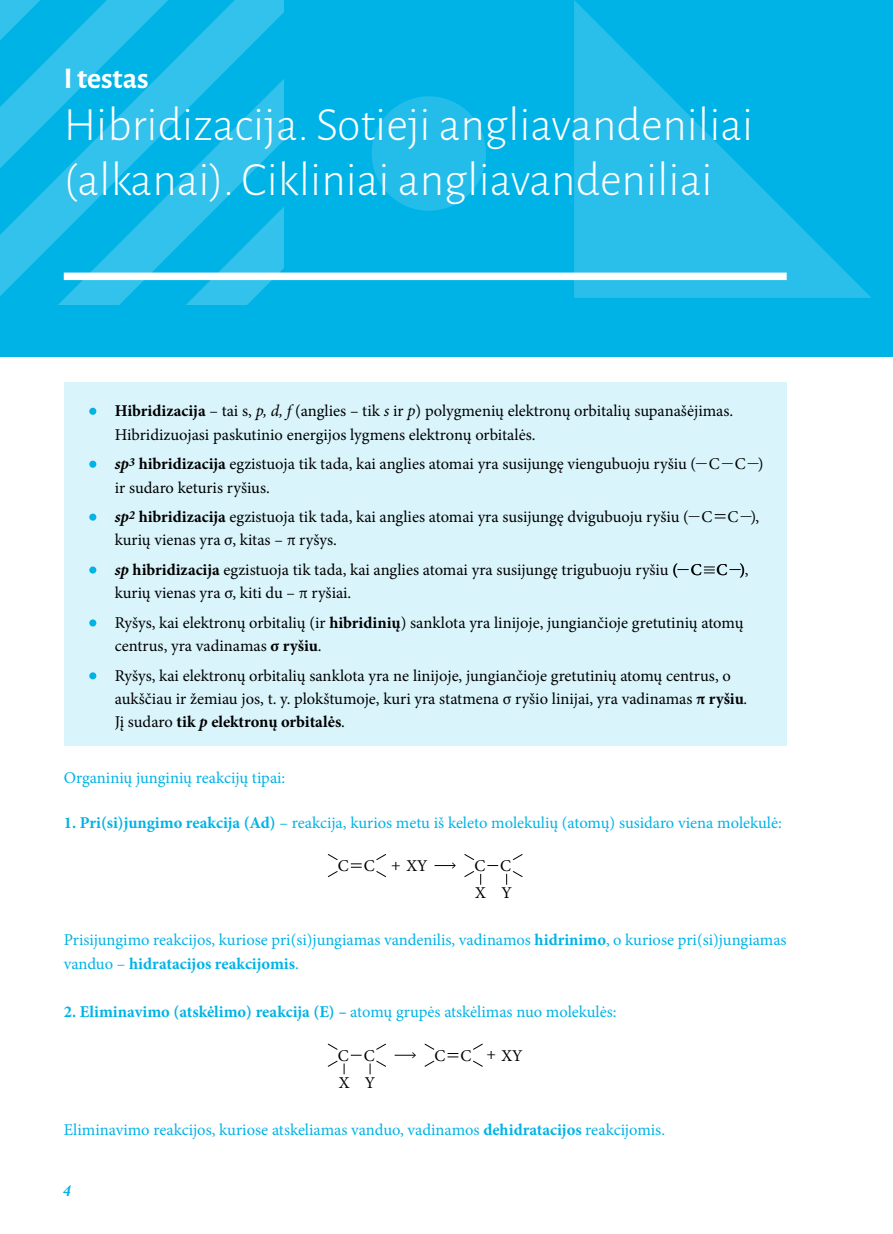
<style>
.page{position:relative;width:893px;height:1234px;background:#fff}
.page>*{position:absolute;margin:0;border:0;box-sizing:border-box;transform-origin:0 0}
.t1{font:300 48px/55.5px "Alegreya Sans";color:#fff}
.t2{font:700 30px "Alegreya Sans";color:#fff}
.t3{font:italic 700 17.25px "Crimson Text";color:#00b3e6}
.t4{font:16.5px/23.2px "Minion Pro";color:#000}
.t5{font:16.5px/23.2px "Minion Pro";color:#00b3e6}
.t6{font:700 16.5px "Minion Pro";color:#00b3e6}
.s1{font-weight:700}
.s2{font-style:italic}
.s3{font-weight:700;font-style:italic}
.s4{font-size:14.85px}
.s5{font-weight:400}
</style>
<div class="page">
<div style="left:0;top:0;width:893px;height:356px;background:#00b3e6"></div>
<svg style="left:0;top:0;width:235px;height:9px"></svg>
<svg style="left:0;top:9px;width:284px;height:296px"></svg>
<svg style="left:114px;top:73px;width:270px;height:232px"></svg>
<svg style="left:243px;top:137px;width:205px;height:168px"></svg>
<div style="left:372px;top:96px;width:114px;height:115px;background:#24bdea;border-radius:50%"></div>
<svg style="left:574px;top:0;width:298px;height:298px"></svg>
<div style="left:64px;top:272px;width:723px;height:8px;background:#fff"></div>
<div style="left:64px;top:382px;width:723px;height:363px;background:#d9f4fb"></div>
<div style="left:89px;top:407px;width:7px;height:8px;background:#00b3e6;border-radius:50%"></div>
<div style="left:89px;top:460px;width:7px;height:7px;background:#00b3e6;border-radius:50%"></div>
<div style="left:89px;top:513px;width:7px;height:7px;background:#00b3e6;border-radius:50%"></div>
<svg style="left:715px;top:514px;width:11px;height:4px"></svg>
<div style="left:89px;top:566px;width:7px;height:7px;background:#00b3e6;border-radius:50%"></div>
<svg style="left:704px;top:566px;width:11px;height:7px"></svg>
<div style="left:89px;top:619px;width:7px;height:7px;background:#00b3e6;border-radius:50%"></div>
<div style="left:89px;top:672px;width:7px;height:7px;background:#00b3e6;border-radius:50%"></div>
<svg style="left:328px;top:854px;width:58px;height:23px"></svg>
<svg style="left:464px;top:854px;width:59px;height:30px"></svg>
<svg style="left:434px;top:862px;width:22px;height:6px"></svg>
<svg style="left:328px;top:1043px;width:155px;height:31px"></svg>
<h2 class="t2" style="left:64px;top:56px;width:86px">I testas</h2>
<h1 class="t1" style="left:64px;top:95px;width:691px">Hibridizacija. Sotieji angliavandeniliai (alkanai). Cikliniai angliavandeniliai</h1>
<p class="t4" style="left:115px;top:399px;width:620px"><span class="s1">Hibridizacija</span> – tai s, <span class="s2">p, d, f</span> (anglies – tik <span class="s2">s</span> ir <span class="s2">p</span>) polygmenių elektronų orbitalių supanašėjimas.<br>Hibridizuojasi paskutinio energijos lygmens elektronų orbitalės.</p>
<p class="t4" style="left:115px;top:452px;width:650px"><span class="s3">sp</span><sup>3</sup> <span class="s1">hibridizacija</span> egzistuoja tik tada, kai anglies atomai yra susijungę viengubuoju ryšiu (<span class="s4">–</span>C<span class="s4">–</span>C<span class="s4">–</span>) ir sudaro keturis ryšius.</p>
<p class="t4" style="left:115px;top:505px;width:646px"><span class="s3">sp</span><sup>2</sup> <span class="s1">hibridizacija</span> egzistuoja tik tada, kai anglies atomai yra susijungę dvigubuoju ryšiu (<sup>–</sup>C C<sup>–</sup>) , kurių vienas yra σ, kitas – π ryšys.</p>
<p class="t4" style="left:115px;top:558px;width:635px"><span class="s3">sp</span> <span class="s1">hibridizacija</span> egzistuoja tik tada, kai anglies atomai yra susijungę trigubuoju ryšiu (<span class="s4">–</span>C C<span class="s4">–</span>) , kurių vienas yra σ, kiti du – π ryšiai.</p>
<p class="t4" style="left:115px;top:611px;width:630px">Ryšys, kai elektronų orbitalių (ir <span class="s1">hibridinių</span>) sanklota yra linijoje, jungiančioje gretutinių atomų centrus, yra vadinamas <span class="s1">σ ryšiu</span>.</p>
<p class="t4" style="left:115px;top:664px;width:634px">Ryšys, kai elektronų orbitalių sanklota yra ne linijoje, jungiančioje gretutinių atomų centrus, o aukščiau ir žemiau jos, t. y. plokštumoje, kuri yra statmena σ ryšio linijai, yra vadinamas <span class="s1">π ryšiu</span><span class="s2">.<br></span>Jį sudaro <span class="s1">tik</span> <span class="s3">p</span> <span class="s1">elektronų orbitalės</span>.</p>
<p class="t5" style="left:64px;top:766px;width:223px">Organinių junginių reakcijų tipai:</p>
<p class="t5" style="left:64px;top:810px;width:720px"><span class="s1">1. Pri(si)jungimo reakcija (Ad)</span> – reakcija, kurios metu iš keleto molekulių (atomų) susidaro viena molekulė:</p>
<p class="t4" style="left:338px;top:854px;width:91px">C C +XY</p>
<p class="t4" style="left:474px;top:852px;width:39px;line-height:27.3px">C C<br>X Y</p>
<p class="t5" style="left:64px;top:928px;width:724px">Prisijungimo reakcijos, kuriose pri(si)jungiamas vandenilis, vadinamos <span class="s1">hidrinimo</span>, o kuriose pri(si)jungiamas vanduo – <span class="s1">hidratacijos reakcijomis</span>.</p>
<p class="t6" style="left:64px;top:1000px;width:554px">2. Eliminavimo (atskėlimo) reakcija (E) <span class="s2">–</span> <span class="s5">atomų grupės atskėlimas nuo molekulės:</span></p>
<p class="t4" style="left:338px;top:1043px;width:38px">C C</p>
<p class="t4" style="left:435px;top:1043px;width:90px">C C +XY</p>
<p class="t4" style="left:339px;top:1070px;width:38px">X Y</p>
<p class="t5" style="left:64px;top:1117px;width:603px">Eliminavimo reakcijos, kuriose atskeliamas vanduo, vadinamos <span class="s1">dehidratacijos</span> reakcijomis.</p>
<p class="t3" style="left:63px;top:1179px;width:9px">4</p>
</div>
